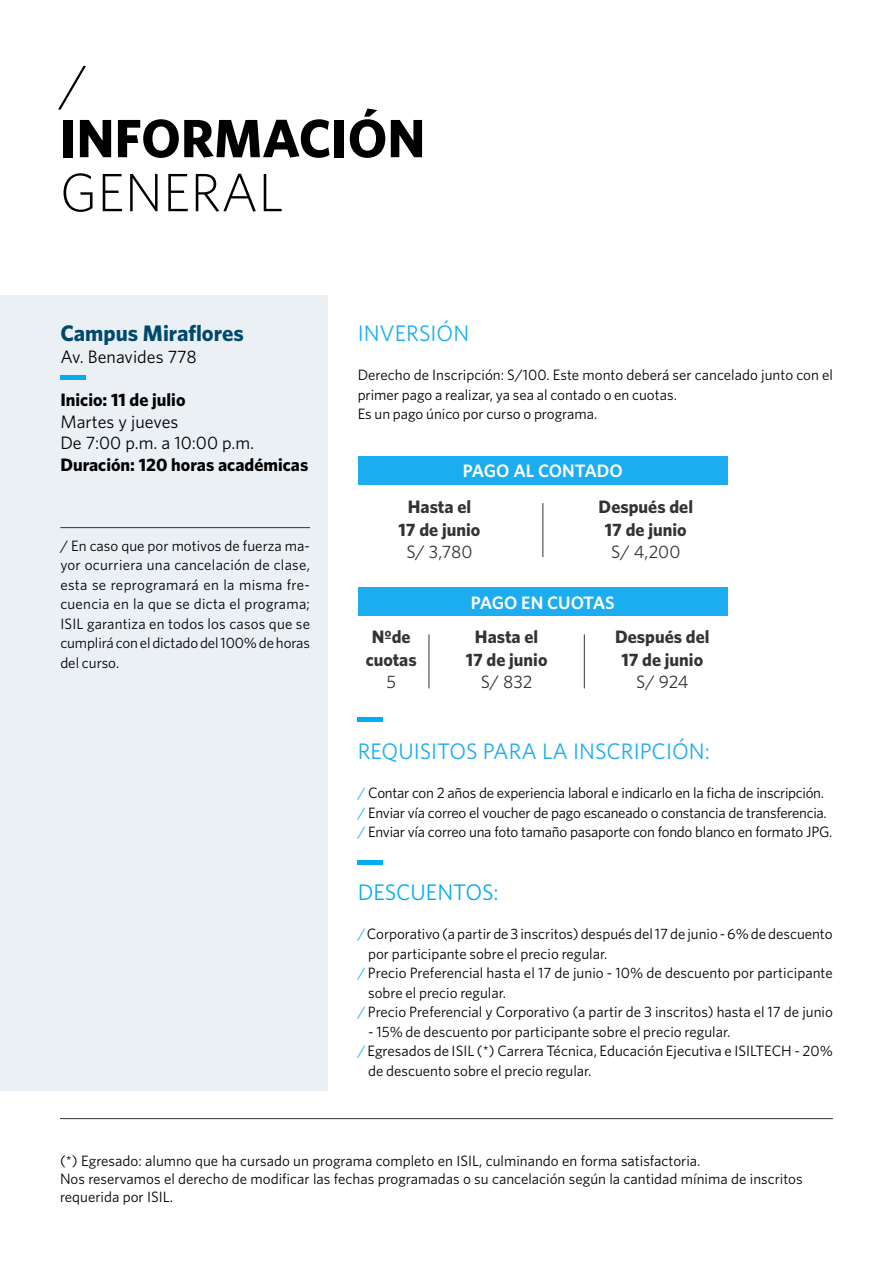
<style>
.page{position:relative;width:893px;height:1263px;background:#fff}
.page>*{position:absolute;margin:0;border:0;box-sizing:border-box;transform-origin:0 0}
.t1{font:700 54px "Whitney";color:#000}
.t2{font:300 54px "Whitney";color:#000}
.t3{font:22.5px "Whitney";color:#1cadf0}
.t4{font:700 22.5px "Whitney";color:#00486d}
.t5{font:22.5px "Whitney";color:#00adf0}
.t6{font:700 18px/22.5px "Whitney";color:#333;text-align:center}
.t7{font:18px/21.6px "Whitney";color:#000}
.t8{font:700 18px "Whitney";color:#000}
.t9{font:600 18px "Whitney";color:#fff}
.t10{font:18px "Whitney";color:#333}
.t11{font:15px/19.5px "Whitney";color:#000}
.t12{font:15px/19.5px "Whitney";letter-spacing:-.02em;color:#000}
.s1{color:#1cadf0}
</style>
<div class="page">
<div style="left:0;top:295px;width:328px;height:795px;background:#ebf0f5"></div>
<div style="left:358px;top:456px;width:370px;height:29px;background:#1cadf0"></div>
<hr style="left:542px;top:503px;width:1px;height:54px;background:#333">
<div style="left:358px;top:588px;width:370px;height:28px;background:#1cadf0"></div>
<hr style="left:584px;top:634px;width:1px;height:54px;background:#333">
<hr style="left:429px;top:634px;width:1px;height:54px;background:#333">
<hr style="left:60px;top:1118px;width:773px;height:1px;background:#333">
<hr style="left:358px;top:718px;width:25px;height:4px;background:#00adf0">
<hr style="left:60px;top:375px;width:26px;height:4px;background:#00adf0">
<hr style="left:358px;top:860px;width:25px;height:4px;background:#00adf0">
<hr style="left:60px;top:527px;width:250px;height:1px;background:#333">
<h1 class="t2" style="left:60px;top:48px;width:29px">/</h1>
<h1 class="t1" style="left:60px;top:102px;width:367px">INFORMACIÓN</h1>
<h1 class="t2" style="left:60px;top:156px;width:225px">GENERAL</h1>
<h2 class="t4" style="left:60px;top:318px;width:185px">Campus Miraflores</h2>
<p class="t7" style="left:60px;top:345px;width:138px">Av. Benavides 778</p>
<p class="t8" style="left:60px;top:388px;width:127px">Inicio: 11 de julio</p>
<p class="t7" style="left:60px;top:410px;width:195px">Martes y jueves<br>De 7:00 p.m. a 10:00 p.m.</p>
<p class="t8" style="left:60px;top:452px;width:250px">Duración: 120 horas académicas</p>
<p class="t11" style="left:60px;top:536px;width:251px;text-align:justify">/ En caso que por motivos de fuerza ma&shy;yor ocurriera una cancelación de clase, esta se reprogramará en la misma fre&shy;cuencia en la que se dicta el programa; ISIL garantiza en todos los casos que se cumplirá con el dictado del 100% de horas del curso.</p>
<h2 class="t3" style="left:358px;top:318px;width:113px">INVERSIÓN</h2>
<p class="t11" style="left:358px;top:365px;width:477px">Derecho de Inscripción: S/100. Este monto deberá ser cancelado junto con el primer pago a realizar, ya sea al contado o en cuotas.<br>Es un pago único por curso o programa.</p>
<p class="t9" style="left:463px;top:459px;width:161px">PAGO AL CONTADO</p>
<p class="t6" style="left:399px;top:495px;width:83px">Hasta el<br>17 de junio</p>
<p class="t10" style="left:406px;top:540px;width:68px">S/ 3,780</p>
<p class="t6" style="left:599px;top:495px;width:96px">Después del<br>17 de junio</p>
<p class="t10" style="left:611px;top:540px;width:71px">S/ 4,200</p>
<p class="t6" style="left:366px;top:625px;width:52px">Nºde cuotas</p>
<p class="t10" style="left:386px;top:670px;width:11px">5</p>
<p class="t9" style="left:471px;top:591px;width:145px">PAGO EN CUOTAS</p>
<p class="t6" style="left:466px;top:625px;width:83px">Hasta el<br>17 de junio</p>
<p class="t10" style="left:481px;top:670px;width:53px">S/ 832</p>
<p class="t6" style="left:615px;top:625px;width:96px">Después del<br>17 de junio</p>
<p class="t10" style="left:636px;top:670px;width:54px">S/ 924</p>
<h2 class="t3" style="left:358px;top:736px;width:354px">REQUISITOS PARA LA INSCRIPCIÓN:</h2>
<p class="t12" style="left:358px;top:783px;width:476px"><span class="s1">/</span> Contar con 2 años de experiencia laboral e indicarlo en la ficha de inscripción. <span class="s1">/</span> Enviar vía correo el voucher de pago escaneado o constancia de transferencia. <span class="s1">/</span> Enviar vía correo una foto tamaño pasaporte con fondo blanco en formato JPG.</p>
<h2 class="t5" style="left:358px;top:877px;width:143px">DESCUENTOS:</h2>
<p class="t11" style="left:358px;top:924px;width:476px"><span class="s1">/</span> Corporativo (a partir de 3 inscritos) después del 17 de junio - 6% de descuento</p>
<p class="t11" style="left:368px;top:943px;width:241px">por participante sobre el precio regular.</p>
<p class="t11" style="left:358px;top:963px;width:477px"><span class="s1">/</span> Precio Preferencial hasta el 17 de junio - 10% de descuento por participante</p>
<p class="t11" style="left:368px;top:982px;width:139px">sobre el precio regular.</p>
<p class="t11" style="left:358px;top:1002px;width:477px"><span class="s1">/</span> Precio Preferencial y Corporativo (a partir de 3 inscritos) hasta el 17 de junio</p>
<p class="t11" style="left:368px;top:1021px;width:364px">- 15% de descuento por participante sobre el precio regular.</p>
<p class="t11" style="left:358px;top:1041px;width:477px"><span class="s1">/</span> Egresados de ISIL (*) Carrera Técnica, Educación Ejecutiva e ISILTECH - 20%</p>
<p class="t11" style="left:368px;top:1060px;width:225px">de descuento sobre el precio regular.</p>
<p class="t11" style="left:60px;top:1151px;width:744px;line-height:18px">(*) Egresado: alumno que ha cursado un programa completo en ISIL, culminando en forma satisfactoria.<br>Nos reservamos el derecho de modificar las fechas programadas o su cancelación según la cantidad mínima de inscritos requerida por ISIL.</p>
</div>
